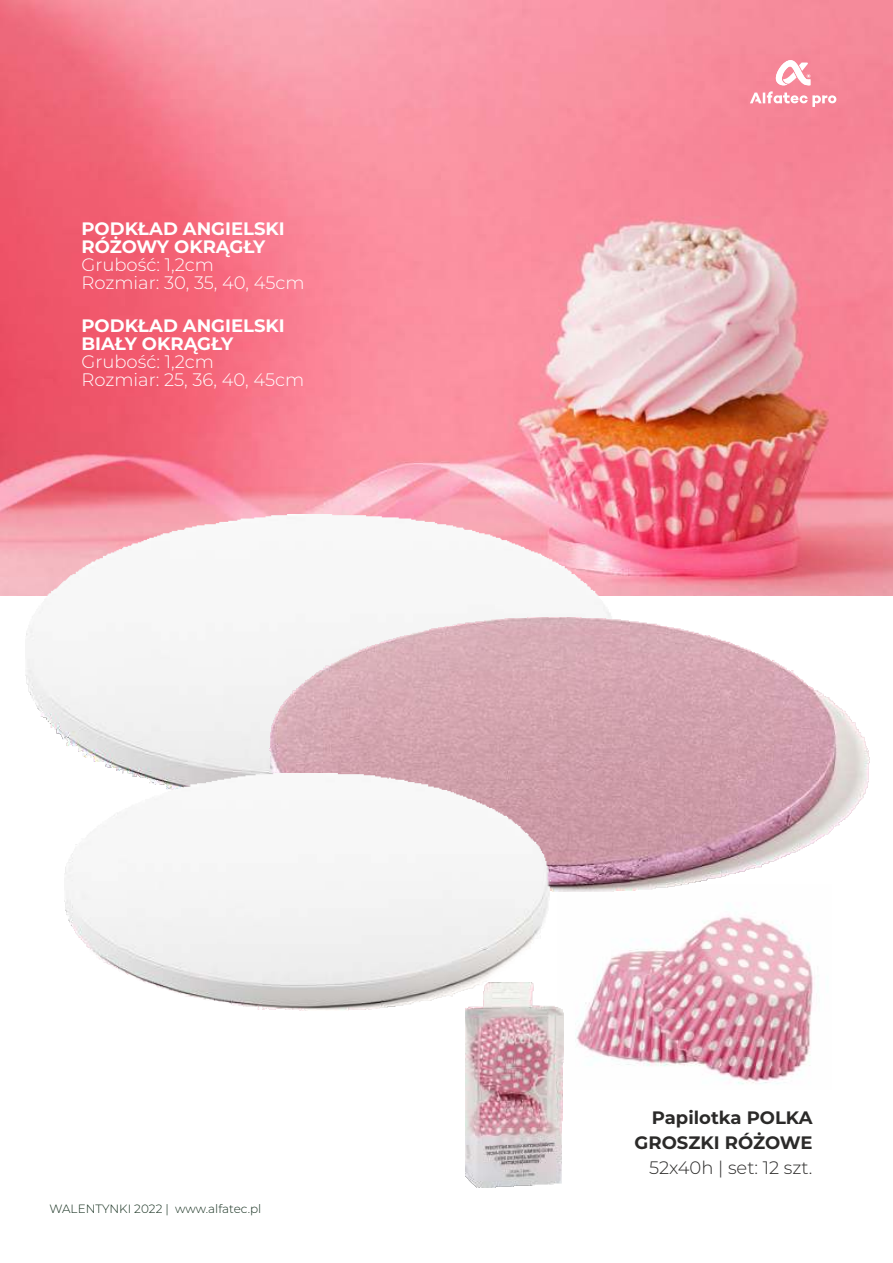
<style>
.page{position:relative;width:893px;height:1263px;background:#fff}
.page>*{position:absolute;margin:0;border:0;box-sizing:border-box;transform-origin:0 0}
.t1{font:300 18px/18px "Montserrat";color:#fff}
.t2{font:700 18px/18px "Montserrat";color:#fff}
.t3{font:700 18px/24.8px "Montserrat";color:#2b2a29;text-align:right}
.t4{font:300 18px "Montserrat";color:#2b2a29}
.t5{font:300 12px "Montserrat";color:#132d1c}
</style>
<div class="page">
<img style="left:0;top:0;width:893px;height:595px">
<svg style="left:750px;top:60px;width:86px;height:47px"></svg>
<img style="left:558px;top:891px;width:257px;height:193px">
<img style="left:26px;top:514px;width:593px;height:259px">
<img style="left:269px;top:618px;width:600px;height:273px">
<img style="left:65px;top:773px;width:486px;height:238px">
<img style="left:466px;top:982px;width:98px;height:205px">
<p class="t2" style="left:81px;top:220px;width:205px">PODKŁAD ANGIELSKI<br>RÓŻOWY OKRĄGŁY</p>
<p class="t1" style="left:81px;top:256px;width:225px">Grubość: 1,2cm<br>Rozmiar: 30, 35, 40, 45cm</p>
<p class="t2" style="left:81px;top:316px;width:205px">PODKŁAD ANGIELSKI<br>BIAŁY OKRĄGŁY</p>
<p class="t1" style="left:81px;top:352px;width:224px">Grubość: 1,2cm<br>Rozmiar: 25, 36, 40, 45cm</p>
<p class="t5" style="left:49px;top:1202px;width:213px">WALENTYNKI 2022 | www.alfatec.pl</p>
<p class="t3" style="left:635px;top:1105px;width:179px">Papilotka POLKA<br>GROSZKI RÓŻOWE</p>
<p class="t4" style="left:649px;top:1156px;width:165px">52x40h | set: 12 szt.</p>
</div>
